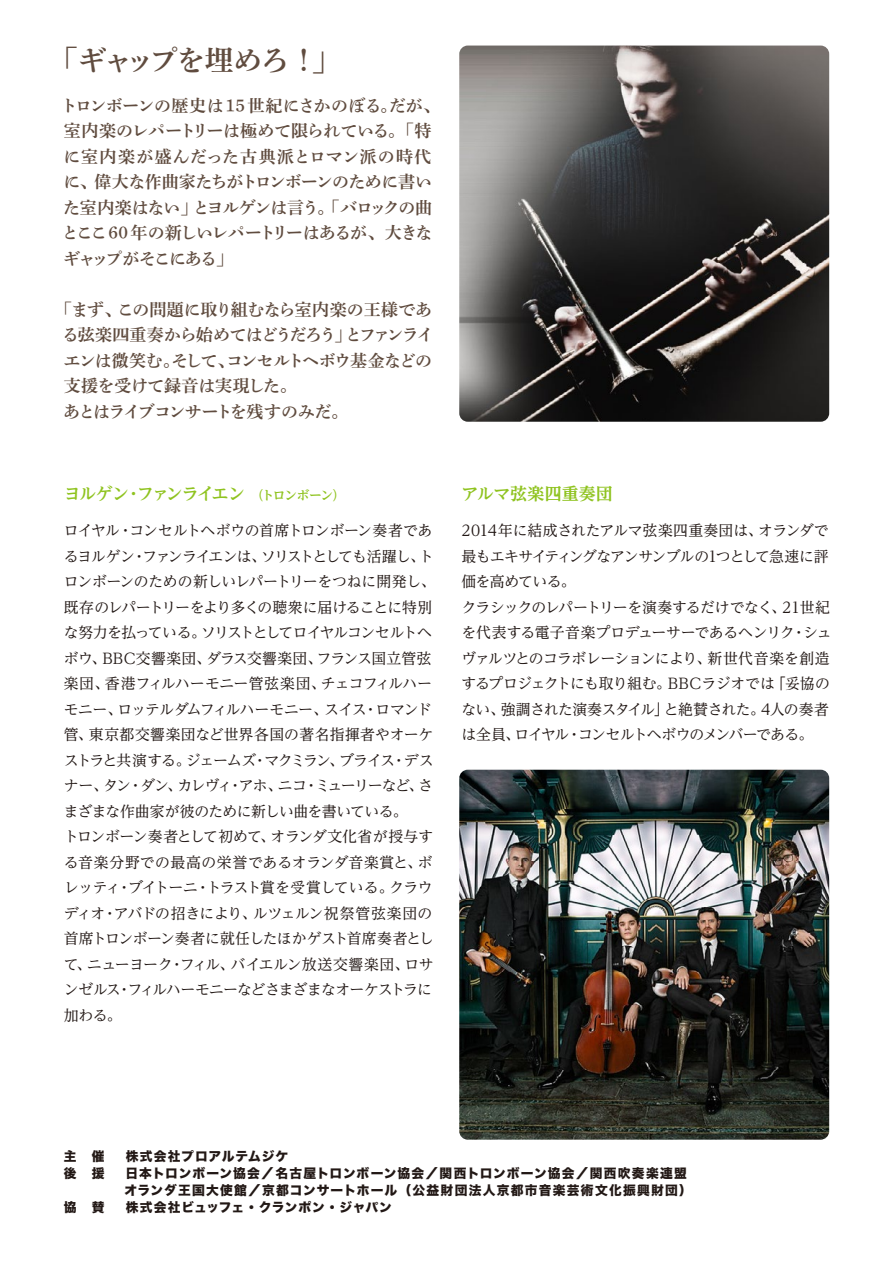
<style>
.page{position:relative;width:893px;height:1263px;background:#fff}
.page>*{position:absolute;margin:0;border:0;box-sizing:border-box;transform-origin:0 0}
.t1{font:28.65px "Shuei Min Pro B";letter-spacing:-.055em;color:#604c3f}
.t2{font:16.95px/25.5px "Shuei Min Pro B";letter-spacing:-.04em;color:#604c3f}
.t3{font:700 16.95px "UD Reimin Pro";letter-spacing:-.09em;color:#8fc31f}
.t4{font:700 16.95px "UD Reimin Pro";color:#8fc31f}
.t5{font:14.85px/25.5px "UD Reimin Pro";letter-spacing:-.04em;color:#221815}
.t6{font:12.75px/17px "Hira Kaku Std W8";letter-spacing:.085em;color:#221815}
.t7{font:12.75px "Hira Kaku Std W8";letter-spacing:.04em;color:#221815}
.s1{font-size:12.75px}
</style>
<div class="page">
<img style="left:459px;top:46px;width:370px;height:376px">
<img style="left:459px;top:770px;width:370px;height:370px">
<h1 class="t1" style="left:49px;top:39px;width:292px">「ギャップを埋めろ ！」</h1>
<p class="t2" style="left:61px;top:92px;width:381px">トロンボーンの歴史は15 世紀にさかのぼる。だが、室内楽のレパートリーは極めて限られている。「特に室内楽が盛んだった古典派とロマン派の時代に、偉大な作曲家たちがトロンボーンのために書いた室内楽はない」とヨルゲンは言う。「バロックの曲とここ60 年の新しいレパートリーはあるが、大きなギャップがそこにある」</p>
<p class="t2" style="left:62px;top:296px;width:373px;text-indent:-7px">「まず、この問題に取り組むなら室内楽の王様である弦楽四重奏から始めてはどうだろう」とファンライエンは微笑む。そして、コンセルトヘボウ基金などの支援を受けて録音は実現した。<br>あとはライブコンサートを残すのみだ。</p>
<p class="t3" style="left:64px;top:479px;width:283px">ヨルゲン・ファンライエン <span class="s1">（トロンボーン）</span></p>
<p class="t5" style="left:64px;top:517px;width:373px">ロイヤル・コンセルトヘボウの首席トロンボーン奏者であるヨルゲン・ファンライエンは、ソリストとしても活躍し、トロンボーンのための新しいレパートリーをつねに開発し、既存のレパートリーをより多くの聴衆に届けることに特別な努力を払っている。ソリストとしてロイヤルコンセルトヘボウ、BBC交響楽団、ダラス交響楽団、フランス国立管弦楽団、香港フィルハーモニー管弦楽団、チェコフィルハーモニー、ロッテルダムフィルハーモニー、スイス・ロマンド管、東京都交響楽団など世界各国の著名指揮者やオーケストラと共演する。ジェームズ・マクミラン、ブライス・デスナー、タン・ダン、カレヴィ・アホ、ニコ・ミューリーなど、さまざまな作曲家が彼のために新しい曲を書いている。<br>トロンボーン奏者として初めて、オランダ文化省が授与する音楽分野での最高の栄誉であるオランダ音楽賞と、ボレッティ・ブイトーニ・トラスト賞を受賞している。クラウディオ・アバドの招きにより、ルツェルン祝祭管弦楽団の首席トロンボーン奏者に就任したほかゲスト首席奏者として、ニューヨーク・フィル、バイエルン放送交響楽団、ロサンゼルス・フィルハーモニーなどさまざまなオーケストラに加わる。</p>
<p class="t4" style="left:461px;top:479px;width:153px">アルマ弦楽四重奏団</p>
<p class="t5" style="left:461px;top:517px;width:372px">2014年に結成されたアルマ弦楽四重奏団は、オランダで最もエキサイティングなアンサンブルの1つとして急速に評価を高めている。<br>クラシックのレパートリーを演奏するだけでなく、21世紀を代表する電子音楽プロデューサーであるヘンリク・シュヴァルツとのコラボレーションにより、新世代音楽を創造するプロジェクトにも取り組む。BBCラジオでは「妥協のない、強調された演奏スタイル」と絶賛された。4人の奏者は全員、ロイヤル・コンセルトヘボウのメンバーである。</p>
<p class="t6" style="left:64px;top:1148px;width:42px">主　催</p>
<p class="t6" style="left:126px;top:1148px;width:164px">株式会社プロアルテムジケ</p>
<p class="t6" style="left:64px;top:1165px;width:42px">後　援</p>
<p class="t6" style="left:124px;top:1165px;width:569px">日本トロンボーン協会／名古屋トロンボーン協会／関西トロンボーン協会／関西吹奏楽連盟オランダ王国大使館／京都コンサートホール（公益財団法人京都市音楽芸術文化振興財団）</p>
<p class="t6" style="left:64px;top:1199px;width:42px">協　賛</p>
<p class="t7" style="left:126px;top:1200px;width:268px">株式会社ビュッフェ・クランポン・ジャパン</p>
</div>
